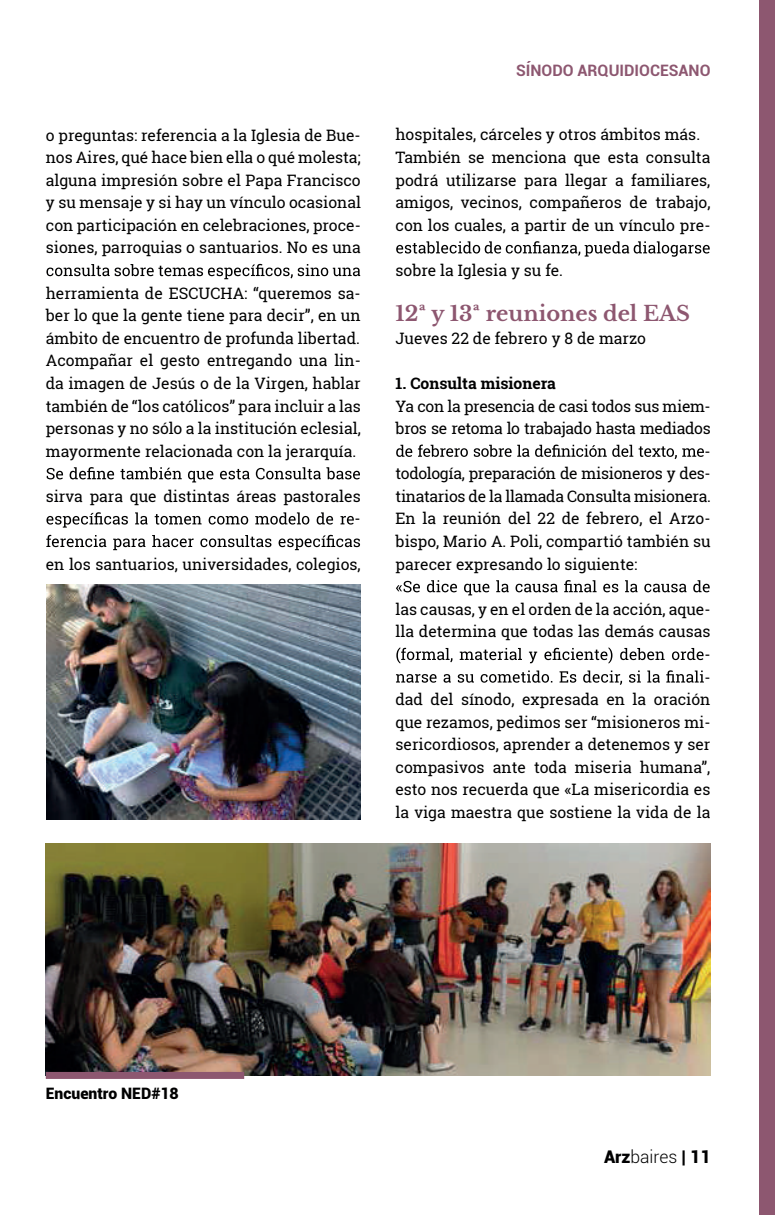
<style>
.page{position:relative;width:775px;height:1215px;background:#fff}
.page>*{position:absolute;margin:0;border:0;box-sizing:border-box;transform-origin:0 0}
.t1{font:700 21px "Libre Baskerville";color:#8d5770}
.t2{font:900 17.5px "Roboto";color:#000001}
.t3{font:15.75px/22.6px "Roboto Slab";color:#000001;text-align:justify}
.t4{font:15.75px "Roboto Slab";letter-spacing:-.02em;color:#000001}
.t5{font:700 15.75px "Roboto";color:#8d5770}
.t6{font:700 15.75px "Roboto Slab";color:#000001}
.t7{font:900 15.75px "Roboto";color:#000001}
.s1{font-weight:300}
</style>
<div class="page">
<svg style="left:46px;top:264px;width:314px;height:15px"></svg>
<svg style="left:47px;top:467px;width:313px;height:15px"></svg>
<svg style="left:46px;top:512px;width:308px;height:15px"></svg>
<svg style="left:46px;top:535px;width:314px;height:15px"></svg>
<svg style="left:396px;top:241px;width:314px;height:16px"></svg>
<svg style="left:396px;top:444px;width:308px;height:15px"></svg>
<svg style="left:396px;top:580px;width:314px;height:15px"></svg>
<svg style="left:396px;top:647px;width:308px;height:16px"></svg>
<svg style="left:396px;top:670px;width:308px;height:15px"></svg>
<img style="left:46px;top:584px;width:315px;height:235px">
<img style="left:46px;top:843px;width:665px;height:232px">
<div style="left:46px;top:1071px;width:198px;height:7px;background:#8d5770"></div>
<div style="left:759px;top:0;width:16px;height:1214px;background:#8d5770"></div>
<p class="t3" style="left:46px;top:123px;width:317px">o preguntas: referencia a la Iglesia de Bue&shy;nos Aires, qué hace bien ella o qué molesta; alguna impresión sobre el Papa Francisco y su mensaje y si hay un vínculo ocasional con participación en celebraciones, proce&shy;siones, parroquias o santuarios. No es una</p>
<p class="t3" style="left:46px;top:281px;width:317px">herramienta de ESCUCHA: “queremos sa&shy;ber lo que la gente tiene para decir”, en un ámbito de encuentro de profunda libertad.<br>Acompañar el gesto entregando una lin&shy;da imagen de Jesús o de la Virgen, hablar también de “los católicos” para incluir a las personas y no sólo a la institución eclesial, mayormente relacionada con la jerarquía.</p>
<p class="t3" style="left:46px;top:484px;width:317px;text-align:right">sirva para que distintas áreas pastorales -</p>
<p class="t3" style="left:46px;top:552px;width:316px">en los santuarios, universidades, colegios,</p>
<p class="t5" style="left:516px;top:60px;width:196px">SÍNODO ARQUIDIOCESANO</p>
<p class="t3" style="left:396px;top:123px;width:316px;text-align:left">hospitales, cárceles y otros ámbitos más.<br>También se menciona que esta consulta podrá utilizarse para llegar a familiares, amigos, vecinos, compañeros de trabajo, con los cuales, a partir de un vínculo pre-</p>
<p class="t3" style="left:396px;top:259px;width:169px">sobre la Iglesia y su fe.</p>
<h1 class="t1" style="left:396px;top:301px;width:296px">12ª y 13ª reuniones del EAS</h1>
<p class="t3" style="left:396px;top:327px;width:252px">Jueves 22 de febrero y 8 de marzo</p>
<p class="t6" style="left:395px;top:372px;width:162px">1. Consulta misionera</p>
<p class="t4" style="left:396px;top:395px;width:317px">Ya con la presencia de casi todos sus miem-</p>
<p class="t4" style="left:396px;top:417px;width:317px">bros se retoma lo trabajado hasta mediados</p>
<p class="t3" style="left:704px;top:439px;width:8px">-</p>
<p class="t4" style="left:396px;top:463px;width:317px">todología, preparación de misioneros y des-</p>
<p class="t4" style="left:396px;top:485px;width:317px">tinatarios de la llamada Consulta misionera.</p>
<p class="t3" style="left:396px;top:507px;width:317px">En la reunión del 22 de febrero, el Arzo-</p>
<p class="t3" style="left:396px;top:530px;width:317px">bispo, Mario A. Poli, compartió también su</p>
<p class="t3" style="left:396px;top:552px;width:243px">parecer expresando lo siguiente:</p>
<p class="t3" style="left:395px;top:597px;width:317px;text-align:right">las causas, y en el orden de la acción, aque&shy;lla determina que todas las demás causas -<br>-<br>dad del sínodo, expresada en la oración que rezamos, pedimos ser “misioneros mi&shy;sericordiosos, aprender a detenemos y ser compasivos ante toda miseria humana”, esto nos recuerda que «La misericordia es la viga maestra que sostiene la vida de la</p>
<p class="t7" style="left:46px;top:1082px;width:134px">Encuentro NED#18</p>
<p class="t2" style="left:604px;top:1144px;width:108px">Arz<span class="s1">baires</span> | 11</p>
</div>
